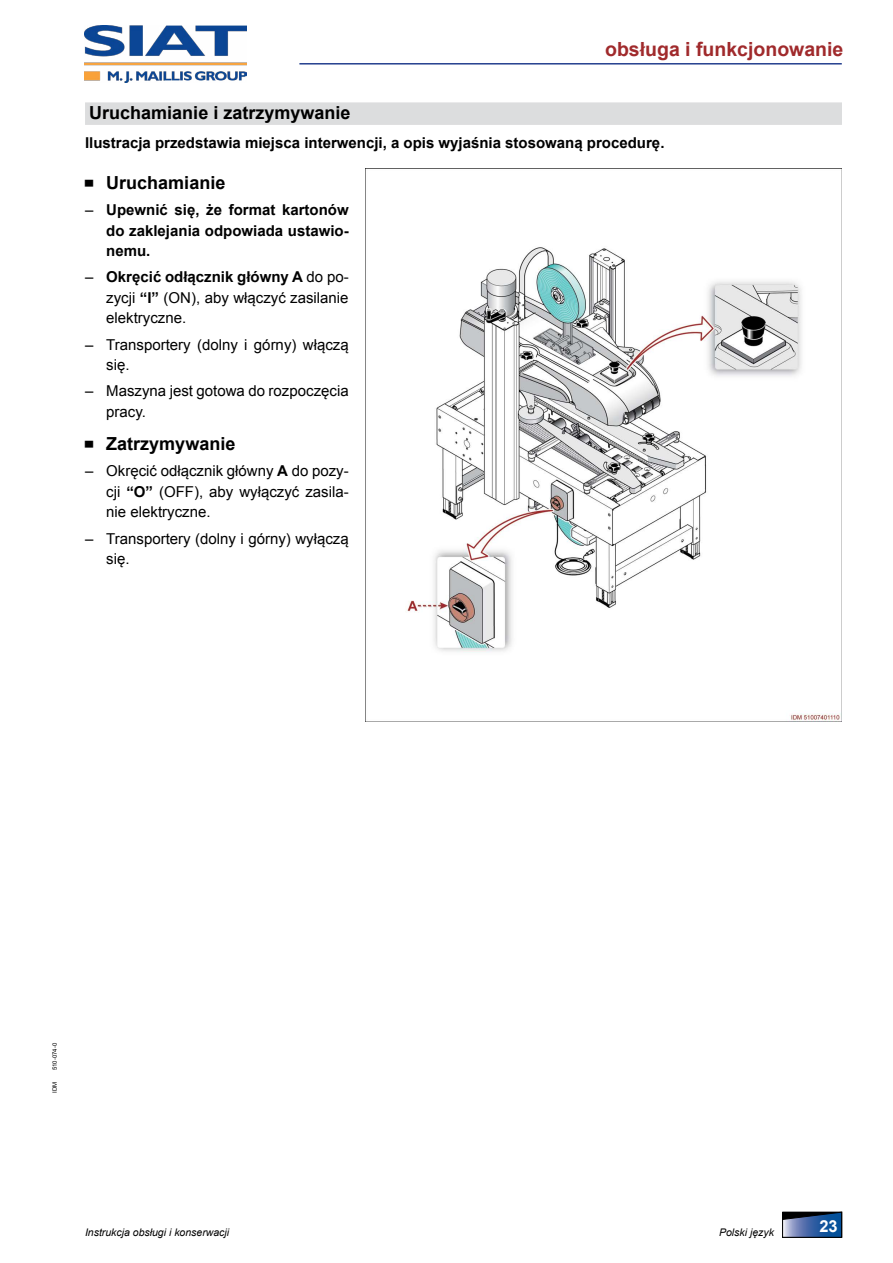
<style>
.page{position:relative;width:893px;height:1263px;background:#fff}
.page>*{position:absolute;margin:0;border:0;box-sizing:border-box;transform-origin:0 0}
.t1{font:700 19.5px "Arial";color:#a02a2c}
.titolo{font:700 18px "Arial";color:#000}
.t2{font:700 16.5px "Arial";color:#fff}
.t3{font:15px/20.2px "Arial";color:#000}
.normale{font:700 15px/20.2px "Arial";color:#000;text-align:justify}
.t4{font:italic 10.5px "Arial";color:#000}
.t5{font:6px "Arial";color:#000}
.s1{font-weight:400}
.s2{font-weight:700}
</style>
<div class="page">
<svg style="left:782px;top:1212px;width:60px;height:25px"></svg>
<img style="left:85px;top:26px;width:161px;height:56px">
<hr style="left:299px;top:63px;width:543px;height:2px;background:#25408f">
<div style="left:85px;top:102px;width:757px;height:23px;background:#dcddde"></div>
<img style="left:366px;top:168px;width:476px;height:553px">
<h1 class="t1" style="left:605px;top:36px;width:240px">obsługa i funkcjonowanie</h1>
<p class="titolo" style="left:89px;top:101px;width:263px">Uruchamianie i zatrzymywanie</p>
<p class="normale" style="left:85px;top:133px;width:581px">Ilustracja przedstawia miejsca interwencji, a opis wyjaśnia stosowaną procedurę.</p>
<p class="titolo" style="left:85px;top:170px;width:142px"><sub>▀</sub> Uruchamianie</p>
<p class="normale" style="left:106px;top:200px;width:244px;text-indent:-21px"><span class="s1">–</span> Upewnić się, że format kartonów do zaklejania odpowiada ustawio&shy;nemu.</p>
<p class="t3" style="left:106px;top:267px;width:244px;text-align:justify;text-indent:-21px">– <span class="s2">Okręcić odłącznik główny A</span> do po&shy;zycji <span class="s2">“I”</span> (ON), aby włączyć zasilanie elektryczne.</p>
<p class="t3" style="left:106px;top:334px;width:244px;text-indent:-21px">– Transportery (dolny i górny) włączą się.</p>
<p class="t3" style="left:106px;top:381px;width:244px;text-indent:-21px">– Maszyna jest gotowa do rozpoczęcia pracy.</p>
<p class="titolo" style="left:85px;top:431px;width:152px"><sub>▀</sub> Zatrzymywanie</p>
<p class="t3" style="left:106px;top:461px;width:244px;text-align:justify;text-indent:-21px">– Okręcić odłącznik główny <span class="s2">A</span> do pozy&shy;cji <span class="s2">“O”</span> (OFF), aby wyłączyć zasila&shy;nie elektryczne.</p>
<p class="t3" style="left:106px;top:528px;width:244px;text-indent:-21px">– Transportery (dolny i górny) wyłączą się.</p>
<p class="t5" style="left:51px;top:1070px;width:29px;rotate:-90deg">510-074-0</p>
<p class="t5" style="left:51px;top:1093px;width:12px;rotate:-90deg">IDM</p>
<p class="t4" style="left:85px;top:1225px;width:146px">Instrukcja obsługi i konserwacji</p>
<p class="t4" style="left:719px;top:1225px;width:56px">Polski język</p>
<p class="t2" style="left:819px;top:1216px;width:20px">23</p>
</div>
